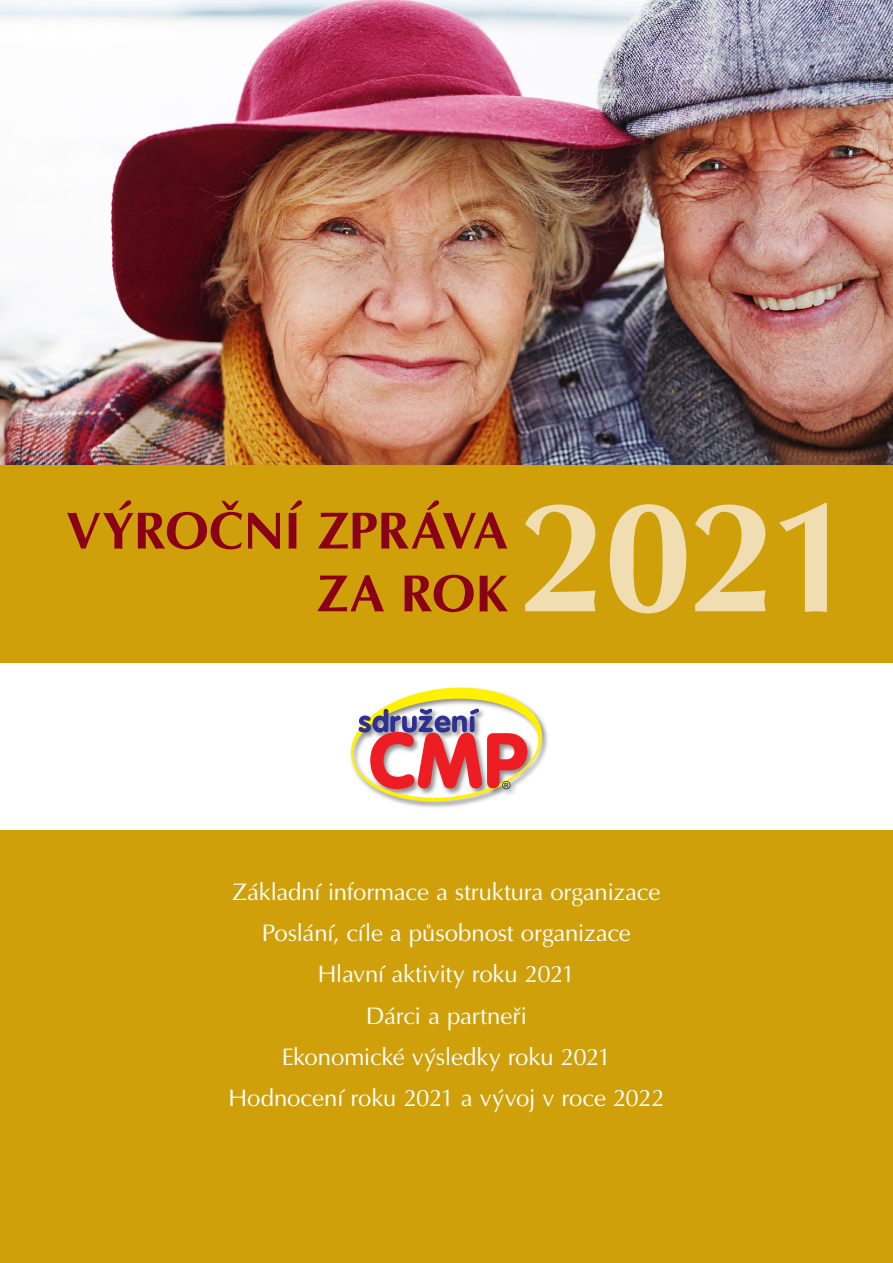
<style>
.page{position:relative;width:893px;height:1263px;background:#fff}
.page>*{position:absolute;margin:0;border:0;box-sizing:border-box;transform-origin:0 0}
.t1{font:700 159.3px "Ottawa";color:#f0deb2}
.t2{font:700 52.35px/62.8px "Ottawa";letter-spacing:-.01em;color:#8a0116;text-align:right}
.t3{font:24px "Ottawa";letter-spacing:-.015em;color:#fff}
</style>
<div class="page">
<img style="left:0;top:0;width:893px;height:466px">
<div style="left:0;top:466px;width:893px;height:797px;background:#d0a00a"></div>
<div style="left:0;top:663px;width:893px;height:166px;background:#fff"></div>
<div style="left:350px;top:686px;width:200px;height:122px;background:#231f20;opacity:.51"></div>
<svg style="left:351px;top:688px;width:191px;height:113px"></svg>
<p class="t2" style="left:66px;top:498px;width:443px">VÝROČNÍ ZPRÁVA<br>ZA ROK</p>
<p class="t1" style="left:518px;top:457px;width:342px">2021</p>
<p class="t3" style="left:232px;top:877px;width:429px">Základní informace a struktura organizace</p>
<p class="t3" style="left:262px;top:918px;width:370px">Poslání, cíle a působnost organizace</p>
<p class="t3" style="left:318px;top:960px;width:259px">Hlavní aktivity roku 2021</p>
<p class="t3" style="left:366px;top:1001px;width:163px">Dárci a partneři</p>
<p class="t3" style="left:282px;top:1042px;width:331px">Ekonomické výsledky roku 2021</p>
<p class="t3" style="left:229px;top:1083px;width:437px">Hodnocení roku 2021 a vývoj v roce 2022</p>
</div>
